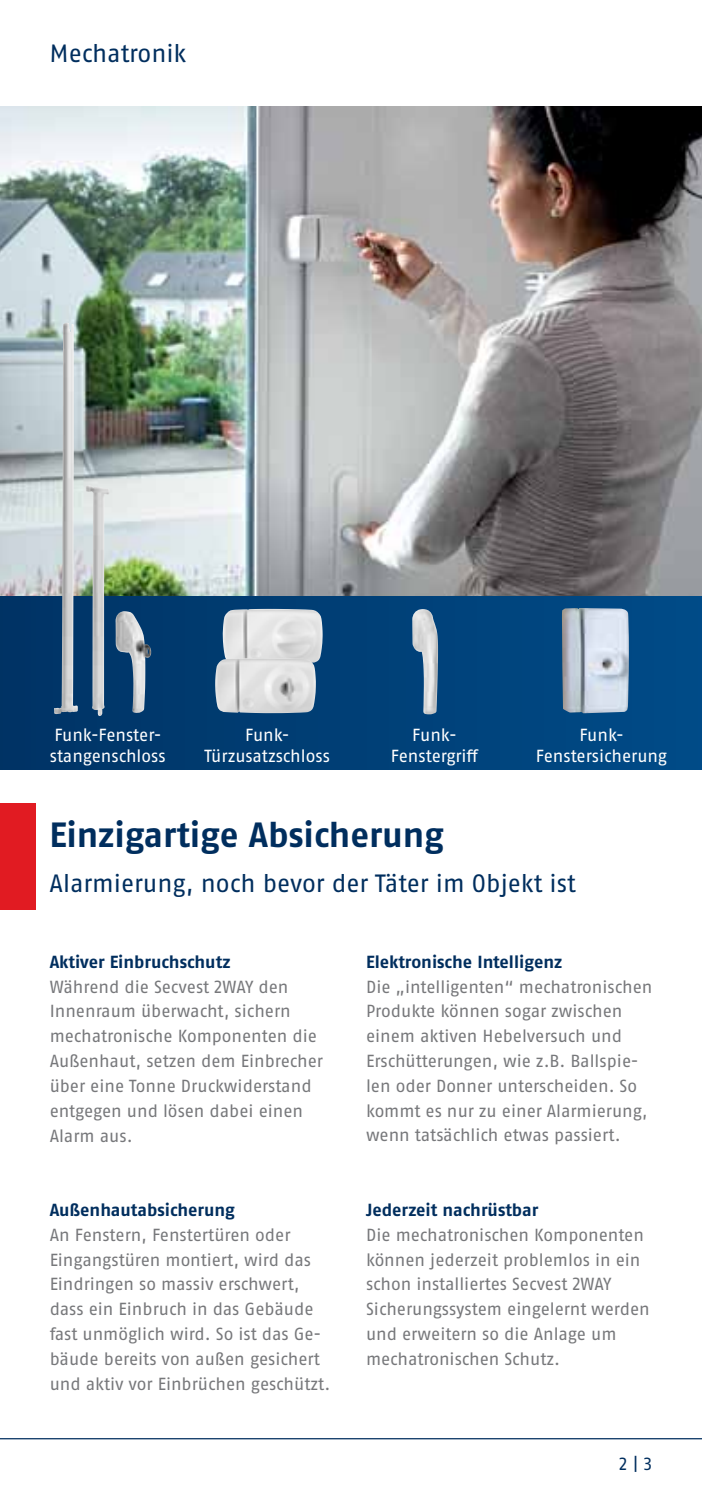
<style>
.page{position:relative;width:702px;height:1489px;background:#fff}
.page>*{position:absolute;margin:0;border:0;box-sizing:border-box;transform-origin:0 0}
.t1{font:700 35px "ABUS Fago Pro";letter-spacing:-.005em;color:#002e5e}
.t2{font:25px "ABUS Fago Pro";letter-spacing:-.005em;color:#002e5e}
.t3{font:17.5px/24.8px "ABUS Fago Pro";letter-spacing:-.005em;color:#77787b}
.t4{font:17.5px/21px "ABUS Fago Pro";letter-spacing:-.005em;color:#fff;text-align:center}
.t5{font:700 17.5px "ABUS Fago Pro";color:#002e5e}
.t6{font:17.5px "ABUS Fago Pro";color:#002e5e}
</style>
<div class="page">
<hr style="left:0;top:1437px;width:702px;height:2px;background:#002e5e">
<div style="left:0;top:595px;width:702px;height:174px;background:linear-gradient(to right,#003365,#004b88)"></div>
<hr style="left:701px;top:595px;width:1px;height:174px;background:#004b88">
<div style="left:0;top:803px;width:35px;height:107px;background:#e11b22"></div>
<img style="left:0;top:106px;width:702px;height:489px">
<img style="left:54px;top:323px;width:55px;height:393px">
<img style="left:223px;top:609px;width:99px;height:54px">
<img style="left:215px;top:658px;width:101px;height:55px">
<img style="left:562px;top:608px;width:67px;height:105px">
<img style="left:116px;top:611px;width:35px;height:102px">
<img style="left:412px;top:609px;width:26px;height:105px">
<h2 class="t2" style="left:50px;top:38px;width:138px">Mechatronik</h2>
<p class="t4" style="left:50px;top:724px;width:117px;text-align:left">Funk-Fenster&shy;stangenschloss</p>
<p class="t4" style="left:204px;top:724px;width:127px">Funk-<br>Türzusatzschloss</p>
<p class="t4" style="left:391px;top:724px;width:89px">Funk-<br>Fenstergriff</p>
<p class="t4" style="left:536px;top:724px;width:133px">Funk-<br>Fenstersicherung</p>
<h1 class="t1" style="left:50px;top:813px;width:396px">Einzigartige Absicherung</h1>
<h2 class="t2" style="left:50px;top:868px;width:528px">Alarmierung, noch bevor der Täter im Objekt ist</h2>
<p class="t5" style="left:50px;top:951px;width:182px">Aktiver Einbruchschutz</p>
<p class="t3" style="left:50px;top:974px;width:275px">Während die Secvest 2WAY den<br>Innenraum überwacht, sichern mechatronische Komponenten die<br>Außenhaut, setzen dem Einbrecher über eine Tonne Druckwiderstand entgegen und lösen dabei einen<br>Alarm aus.</p>
<p class="t5" style="left:50px;top:1199px;width:187px">Außenhautabsicherung</p>
<p class="t3" style="left:50px;top:1222px;width:282px">An Fenstern, Fenstertüren oder Eingangstüren montiert, wird das Eindringen so massiv erschwert, dass ein Einbruch in das Gebäude fast unmöglich wird. So ist das Ge&shy;bäude bereits von außen gesichert und aktiv vor Einbrüchen geschützt.</p>
<p class="t5" style="left:366px;top:951px;width:198px">Elektronische Intelligenz</p>
<p class="t3" style="left:366px;top:974px;width:288px">Die „intelligenten“ mechatronischen Produkte können sogar zwischen einem aktiven Hebelversuch und Erschütterungen, wie z.B. Ballspie&shy;len oder Donner unterscheiden. So kommt es nur zu einer Alarmierung, wenn tatsächlich etwas passiert.</p>
<p class="t5" style="left:366px;top:1199px;width:174px">Jederzeit nachrüstbar</p>
<p class="t3" style="left:366px;top:1222px;width:285px">Die mechatronischen Komponenten können jederzeit problemlos in ein schon installiertes Secvest 2WAY<br>Sicherungssystem eingelernt werden und erweitern so die Anlage um mechatronischen Schutz.</p>
<p class="t6" style="left:619px;top:1453px;width:35px">2|3</p>
</div>
